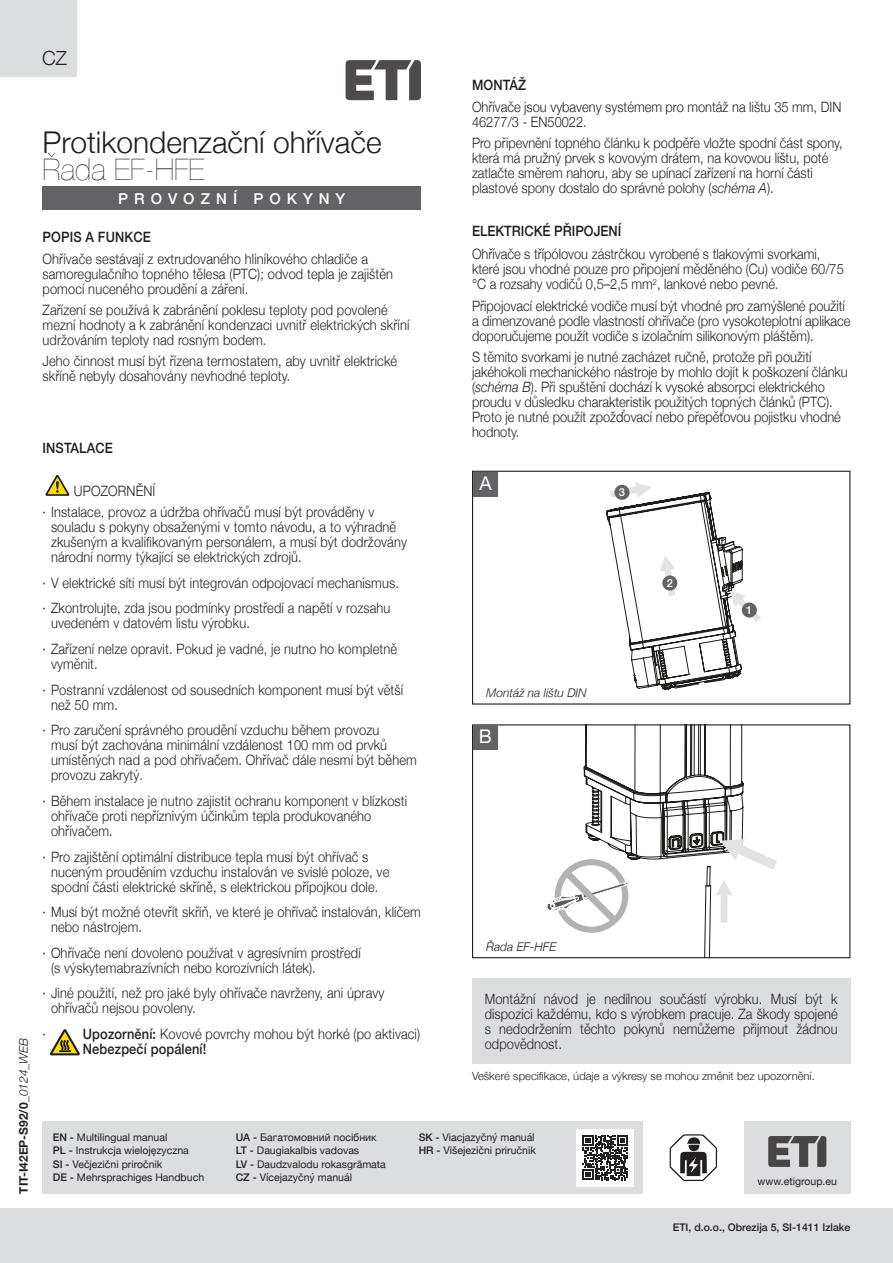
<style>
.page{position:relative;width:893px;height:1263px;background:#fff}
.page>*{position:absolute;margin:0;border:0;box-sizing:border-box;transform-origin:0 0}
.t1{font:300 30px/27px "Helvetica Neue";color:#231f20}
.t2{font:300 19.5px "Helvetica Neue";color:#231f20}
.t3{font:19.05px "Helvetica Neue LT Std";color:#fff}
.t4{font:500 15px "Helvetica Neue";letter-spacing:.4em;color:#fff}
.t5{font:300 14.25px/15px "Helvetica Neue";letter-spacing:.01em;color:#231f20;scale:.9 1}
.t6{font:500 14.25px "Helvetica Neue";letter-spacing:.01em;color:#231f20;scale:.9 1}
.t7{font:italic 300 12px "Helvetica Neue";color:#231f20}
.t8{font:700 12px "Helvetica Neue";color:#231f20}
.t9{font:300 11.25px "Helvetica Neue";color:#231f20}
.t10{font:500 11.1px "Helvetica Neue LT Std";color:#fff}
.t11{font:10.5px/13.5px "Helvetica Neue";color:#231f20}
.t12{font:500 10.5px "Helvetica Neue";color:#231f20}
.s1{font-weight:300;font-style:italic}
.s2{font-weight:200}
.s3{font-weight:500}
.s4{font-style:italic}
</style>
<div class="page">
<div style="left:0;top:1209px;width:893px;height:54px;background:#dcdddf"></div>
<div style="left:744px;top:1121px;width:106px;height:73px;background:#dcdddf"></div>
<svg style="left:768px;top:1136px;width:58px;height:31px"></svg>
<div style="left:43px;top:1121px;width:599px;height:73px;background:#dcdddf"></div>
<svg style="left:670px;top:1134px;width:47px;height:47px"></svg>
<div style="left:576px;top:1129px;width:58px;height:57px;background:#fff"></div>
<svg style="left:583px;top:1135px;width:45px;height:45px"></svg>
<div style="left:0;top:0;width:77px;height:77px;background:#dcdddf"></div>
<div style="left:472px;top:979px;width:378px;height:85px;background:#dcdddf"></div>
<div style="left:43px;top:186px;width:378px;height:24px;background:#636366"></div>
<svg style="left:50px;top:1029px;width:30px;height:26px"></svg>
<svg style="left:45px;top:475px;width:25px;height:21px"></svg>
<svg style="left:606px;top:482px;width:155px;height:208px"></svg>
<div style="left:472px;top:471px;width:378px;height:233px;border:1px solid #231f20"></div>
<div style="left:473px;top:472px;width:25px;height:25px;background:#636366"></div>
<div style="left:742px;top:602px;width:15px;height:15px;background:#636366;border-radius:50%"></div>
<div style="left:662px;top:575px;width:15px;height:16px;background:#636366;border-radius:50%"></div>
<div style="left:614px;top:485px;width:15px;height:15px;background:#636366;border-radius:50%"></div>
<svg style="left:547px;top:726px;width:230px;height:230px"></svg>
<div style="left:472px;top:724px;width:378px;height:234px;border:1px solid #231f20"></div>
<div style="left:473px;top:725px;width:25px;height:25px;background:#636366"></div>
<svg style="left:346px;top:60px;width:75px;height:40px"></svg>
<p class="t8" style="left:14px;top:1194px;width:157px;rotate:-90deg">TIT-I42EP-S92/0<span class="s1">_0124_WEB</span></p>
<p class="t2" style="left:42px;top:42px;width:26px">CZ</p>
<p class="t1" style="left:43px;top:127px;width:341px">Protikondenzační ohřívače<br><span class="s2">Řada EF-HFE</span></p>
<p class="t4" style="left:118px;top:186px;width:229px">PROVOZNÍ POKYNY</p>
<p class="t6" style="left:43px;top:226px;width:122px">POPIS A FUNKCE</p>
<p class="t5" style="left:43px;top:250px;width:391px">Ohřívače sestávají z extrudovaného hliníkového chladiče a samoregulačního topného tělesa (PTC); odvod tepla je zajištěn pomocí nuceného proudění a záření.</p>
<p class="t5" style="left:43px;top:301px;width:409px">Zařízení se používá k zabránění poklesu teploty pod povolené mezní hodnoty a k zabránění kondenzaci uvnitř elektrických skříní udržováním teploty nad rosným bodem.</p>
<p class="t5" style="left:43px;top:353px;width:396px">Jeho činnost musí být řízena termostatem, aby uvnitř elektrické skříně nebyly dosahovány nevhodné teploty.</p>
<p class="t6" style="left:43px;top:436px;width:80px">INSTALACE</p>
<p class="t5" style="left:74px;top:482px;width:92px">UPOZORNĚNÍ</p>
<p class="t5" style="left:51px;top:503px;width:397px;text-indent:-9px">· Instalace, provoz a údržba ohřívačů musí být prováděny v souladu s pokyny obsaženými v tomto návodu, a to výhradně zkušeným a kvalifikovaným personálem, a musí být dodržovány národní normy týkající se elektrických zdrojů.</p>
<p class="t5" style="left:43px;top:574px;width:397px">· V elektrické síti musí být integrován odpojovací mechanismus.</p>
<p class="t5" style="left:51px;top:600px;width:379px;text-indent:-9px">· Zkontrolujte, zda jsou podmínky prostředí a napětí v rozsahu uvedeném v datovém listu výrobku.</p>
<p class="t5" style="left:51px;top:640px;width:386px;text-indent:-9px">· Zařízení nelze opravit. Pokud je vadné, je nutno ho kompletně vyměnit.</p>
<p class="t5" style="left:51px;top:681px;width:393px;text-indent:-9px">· Postranní vzdálenost od sousedních komponent musí být větší než 50 mm.</p>
<p class="t5" style="left:51px;top:722px;width:408px;text-indent:-9px">· Pro zaručení správného proudění vzduchu během provozu<br>musí být zachována minimální vzdálenost 100 mm od prvků umístěných nad a pod ohřívačem. Ohřívač dále nesmí být během provozu zakrytý.</p>
<p class="t5" style="left:51px;top:792px;width:397px;text-indent:-9px">· Během instalace je nutno zajistit ochranu komponent v blízkosti ohřívače proti nepříznivým účinkům tepla produkovaného ohřívačem.</p>
<p class="t5" style="left:51px;top:848px;width:377px;text-indent:-9px">· Pro zajištění optimální distribuce tepla musí být ohřívač s nuceným prouděním vzduchu instalován ve svislé poloze, ve spodní části elektrické skříně, s elektrickou přípojkou dole.</p>
<p class="t5" style="left:51px;top:903px;width:413px;text-indent:-9px">· Musí být možné otevřít skříň, ve které je ohřívač instalován, klíčem nebo nástrojem.</p>
<p class="t5" style="left:51px;top:944px;width:346px;text-indent:-9px">· Ohřívače není dovoleno používat v agresívním prostředí (s výskytemabrazívních nebo korozívních látek).</p>
<p class="t5" style="left:51px;top:985px;width:372px;text-indent:-9px">· Jiné použití, než pro jaké byly ohřívače navrženy, ani úpravy ohřívačů nejsou povoleny.</p>
<p class="t5" style="left:43px;top:1025px;width:5px">·</p>
<p class="t5" style="left:83px;top:1025px;width:376px"><span class="s3">Upozornění:</span> Kovové povrchy mohou být horké (po aktivaci)<br><span class="s3">Nebezpečí popálení!</span></p>
<p class="t6" style="left:472px;top:74px;width:62px">MONTÁŽ</p>
<p class="t5" style="left:472px;top:98px;width:412px">Ohřívače jsou vybaveny systémem pro montáž na lištu 35 mm, DIN<br>46277/3 - EN50022.</p>
<p class="t5" style="left:472px;top:135px;width:413px">Pro připevnění topného článku k podpěře vložte spodní část spony, která má pružný prvek s kovovým drátem, na kovovou lištu, poté zatlačte směrem nahoru, aby se upínací zařízení na horní části plastové spony dostalo do správné polohy (<span class="s4">schéma A</span>).</p>
<p class="t6" style="left:472px;top:219px;width:168px">ELEKTRICKÉ PŘIPOJENÍ</p>
<p class="t5" style="left:472px;top:246px;width:415px">Ohřívače s třípólovou zástrčkou vyrobené s tlakovými svorkami, které jsou vhodné pouze pro připojení měděného (Cu) vodiče 60/75 °C a rozsahy vodičů 0,5–2,5 mm<sup>2</sup>, lankové nebo pevné.</p>
<p class="t5" style="left:472px;top:297px;width:422px">Připojovací elektrické vodiče musí být vhodné pro zamýšlené použití a dimenzované podle vlastností ohřívače (pro vysokoteplotní aplikace doporučujeme použít vodiče s izolačním silikonovým pláštěm).</p>
<p class="t5" style="left:472px;top:349px;width:419px">S těmito svorkami je nutné zacházet ručně, protože při použití jakéhokoli mechanického nástroje by mohlo dojít k poškození článku (<span class="s4">schéma B</span>). Při spuštění dochází k vysoké absorpci elektrického proudu v důsledku charakteristik použitých topných článků (PTC).<br>Proto je nutné použít zpožďovací nebo přepěťovou pojistku vhodné hodnoty.</p>
<p class="t3" style="left:479px;top:472px;width:14px">A</p>
<p class="t10" style="left:619px;top:485px;width:8px">3</p>
<p class="t7" style="left:486px;top:683px;width:102px">Montáž na lištu DIN</p>
<p class="t3" style="left:479px;top:725px;width:14px">B</p>
<p class="t7" style="left:486px;top:937px;width:72px">Řada EF-HFE</p>
<p class="t10" style="left:667px;top:576px;width:8px">2</p>
<p class="t10" style="left:746px;top:604px;width:8px">1</p>
<p class="t5" style="left:485px;top:990px;width:394px;text-align:justify">Montážní návod je nedílnou součástí výrobku. Musí být k dispozici každému, kdo s výrobkem pracuje. Za škody spojené s nedodržením těchto pokynů nemůžeme přijmout žádnou odpovědnost.</p>
<p class="t9" style="left:472px;top:1067px;width:344px">Veškeré specifikace, údaje a výkresy se mohou změnit bez upozornění.</p>
<p class="t11" style="left:53px;top:1131px;width:153px"><span class="s3">EN -</span> Multilingual manual<br><span class="s3">PL -</span> Instrukcja wielojęzyczna<br><span class="s3">SI -</span> Večjezični priročnik<br><span class="s3">DE -</span> Mehrsprachiges Handbuch</p>
<p class="t11" style="left:236px;top:1131px;width:152px"><span class="s3">UA -</span> Багатомовний посібник<br><span class="s3">LT -</span> Daugiakalbis vadovas<br><span class="s3">LV -</span> Daudzvalodu rokasgrāmata<br><span class="s3">CZ -</span> Vícejazyčný manuál</p>
<p class="t11" style="left:419px;top:1131px;width:119px"><span class="s3">SK -</span> Viacjazyčný manuál<br><span class="s3">HR -</span> Višejezični priručnik</p>
<p class="t11" style="left:758px;top:1175px;width:81px">www.etigroup.eu</p>
<p class="t12" style="left:673px;top:1218px;width:179px">ETI, d.o.o., Obrezija 5, SI-1411 Izlake</p>
</div>
